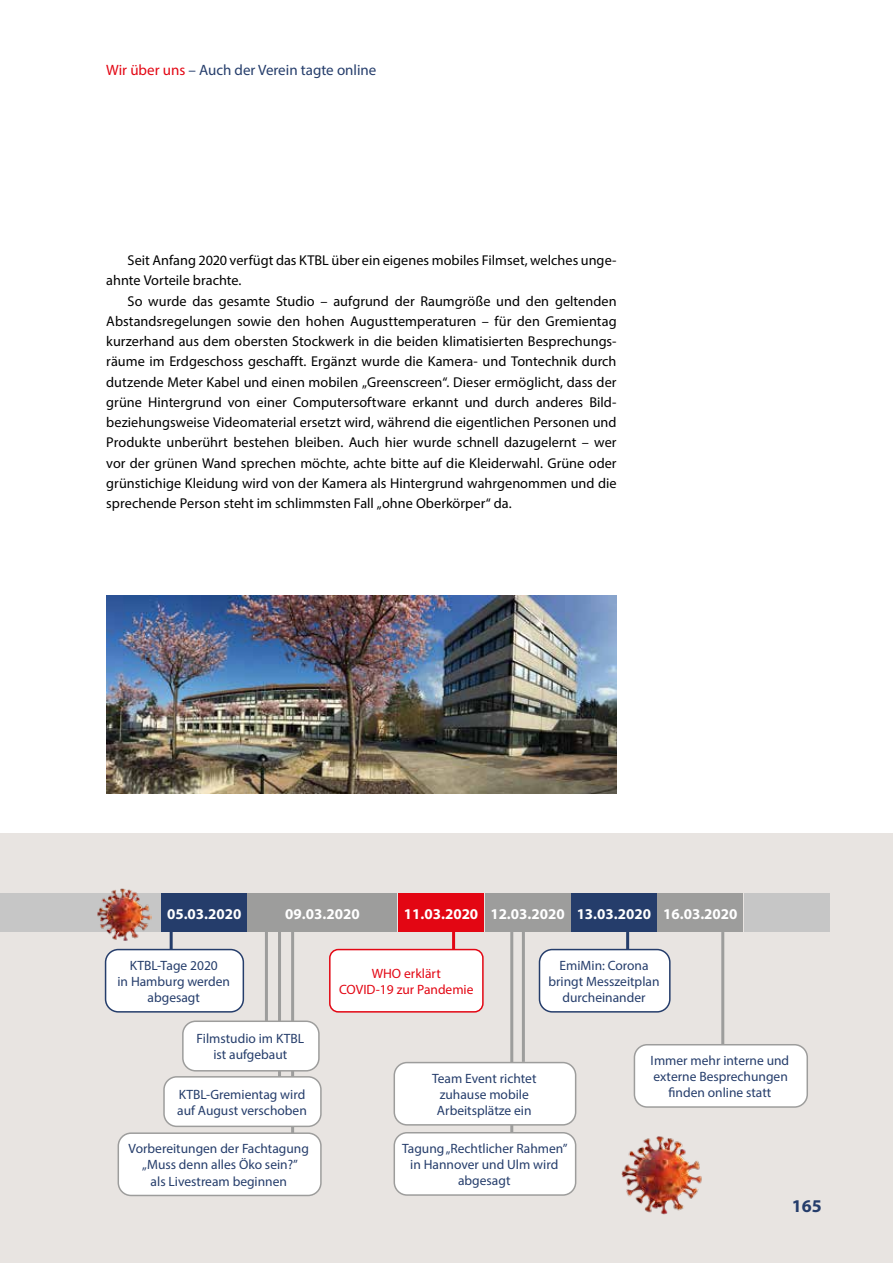
<style>
.page{position:relative;width:893px;height:1263px;background:#fff}
.page>*{position:absolute;margin:0;border:0;box-sizing:border-box;transform-origin:0 0}
.t1{font:700 18px "Myriad Pro";color:#253d6b}
.t2{font:700 15px "Myriad Pro";color:#fff}
.t3{font:15px "Myriad Pro";color:#253d6b}
.t4{font:14.25px/20.2px "Myriad Pro";letter-spacing:.005em;color:#000}
.t5{font:13.5px/16.2px "Myriad Pro";color:#253d6b;text-align:center}
.t6{font:13.5px/16.2px "Myriad Pro";color:#e30613;text-align:center}
.s1{color:#e30613}
</style>
<div class="page">
<div style="left:0;top:833px;width:893px;height:430px;background:#e8e4e1"></div>
<div style="left:0;top:893px;width:162px;height:39px;background:#c6c6c6"></div>
<div style="left:162px;top:894px;width:85px;height:38px;background:#253d6b"></div>
<hr style="left:170px;top:928px;width:3px;height:28px;background:#253d6b">
<div style="left:106px;top:949px;width:137px;height:63px;background:#fff;border-radius:13px"></div>
<div style="left:105px;top:949px;width:139px;height:63px;border:2px solid #253d6b;border-radius:13px"></div>
<div style="left:248px;top:894px;width:149px;height:38px;background:#9d9d9c"></div>
<hr style="left:291px;top:929px;width:3px;height:210px;background:#9d9d9c">
<hr style="left:278px;top:921px;width:3px;height:164px;background:#9d9d9c">
<div style="left:118px;top:1133px;width:203px;height:62px;background:#fff;border-radius:13px"></div>
<div style="left:118px;top:1132px;width:204px;height:64px;border:2px solid #9d9d9c;border-radius:13px"></div>
<hr style="left:265px;top:929px;width:3px;height:93px;background:#9d9d9c">
<div style="left:183px;top:1021px;width:136px;height:50px;background:#fff;border-radius:13px"></div>
<div style="left:182px;top:1020px;width:138px;height:51px;border:2px solid #9d9d9c;border-radius:13px"></div>
<div style="left:399px;top:894px;width:85px;height:38px;background:#e30613"></div>
<hr style="left:452px;top:930px;width:3px;height:66px;background:#e30613">
<div style="left:485px;top:894px;width:85px;height:38px;background:#9d9d9c"></div>
<hr style="left:522px;top:932px;width:3px;height:130px;background:#9d9d9c">
<div style="left:571px;top:894px;width:85px;height:38px;background:#253d6b"></div>
<hr style="left:626px;top:932px;width:3px;height:78px;background:#253d6b">
<div style="left:539px;top:949px;width:131px;height:63px;background:#fff;border-radius:13px"></div>
<div style="left:539px;top:949px;width:132px;height:63px;border:2px solid #253d6b;border-radius:13px"></div>
<div style="left:744px;top:894px;width:85px;height:38px;background:#c6c6c6"></div>
<img style="left:621px;top:1136px;width:81px;height:79px">
<hr style="left:510px;top:932px;width:3px;height:207px;background:#9d9d9c">
<div style="left:330px;top:949px;width:153px;height:63px;background:#fff;border-radius:9px"></div>
<div style="left:329px;top:949px;width:155px;height:63px;border:2px solid #e30613;border-radius:9px"></div>
<div style="left:394px;top:1133px;width:182px;height:62px;background:#fff;border-radius:13px"></div>
<div style="left:394px;top:1132px;width:182px;height:64px;border:2px solid #9d9d9c;border-radius:13px"></div>
<div style="left:658px;top:894px;width:85px;height:38px;background:#9d9d9c"></div>
<hr style="left:721px;top:932px;width:3px;height:115px;background:#9d9d9c">
<div style="left:634px;top:1045px;width:173px;height:62px;background:#fff;border-radius:13px"></div>
<div style="left:634px;top:1044px;width:174px;height:64px;border:2px solid #9d9d9c;border-radius:13px"></div>
<div style="left:394px;top:1062px;width:182px;height:63px;background:#fff;border-radius:13px"></div>
<div style="left:394px;top:1062px;width:182px;height:63px;border:2px solid #9d9d9c;border-radius:13px"></div>
<img style="left:97px;top:888px;width:54px;height:53px">
<div style="left:164px;top:1077px;width:157px;height:49px;background:#fff;border-radius:13px"></div>
<div style="left:163px;top:1076px;width:159px;height:51px;border:2px solid #9d9d9c;border-radius:13px"></div>
<img style="left:106px;top:595px;width:511px;height:198px">
<p class="t3" style="left:106px;top:61px;width:272px"><span class="s1">Wir über uns</span> – Auch der Verein tagte online</p>
<p class="t4" style="left:106px;top:250px;width:512px;text-indent:21px">Seit Anfang 2020 verfügt das KTBL über ein eigenes mobiles Filmset, welches unge&shy;ahnte Vorteile brachte.</p>
<p class="t4" style="left:106px;top:291px;width:512px;text-align:justify;text-indent:21px">So wurde das gesamte Studio – aufgrund der Raumgröße und den geltenden Abstandsregelungen sowie den hohen Augusttemperaturen – für den Gremientag kurzerhand aus dem obersten Stockwerk in die beiden klimatisierten Besprechungs&shy;räume im Erdgeschoss geschafft. Ergänzt wurde die Kamera- und Tontechnik durch dutzende Meter Kabel und einen mobilen „Greenscreen“. Dieser ermöglicht, dass der grüne Hintergrund von einer Computersoftware erkannt und durch anderes Bild&shy;beziehungsweise Videomaterial ersetzt wird, während die eigentlichen Personen und Produkte unberührt bestehen bleiben. Auch hier wurde schnell dazugelernt – wer vor der grünen Wand sprechen möchte, achte bitte auf die Kleiderwahl. Grüne oder grünstichige Kleidung wird von der Kamera als Hintergrund wahrgenommen und die sprechende Person steht im schlimmsten Fall „ohne Oberkörper“ da.</p>
<p class="t2" style="left:167px;top:904px;width:76px">05.03.2020</p>
<p class="t2" style="left:285px;top:904px;width:76px">09.03.2020</p>
<p class="t2" style="left:404px;top:904px;width:249px">11.03.2020 12.03.2020 13.03.2020</p>
<p class="t2" style="left:663px;top:904px;width:76px">16.03.2020</p>
<p class="t5" style="left:117px;top:957px;width:114px">KTBL-Tage 2020<br>in Hamburg werden abgesagt</p>
<p class="t5" style="left:197px;top:1030px;width:109px">Filmstudio im KTBL ist aufgebaut</p>
<p class="t5" style="left:177px;top:1086px;width:131px;text-align:left">KTBL-Gremientag wird auf August verschoben</p>
<p class="t5" style="left:129px;top:1140px;width:182px">Vorbereitungen der Fachtagung „Muss denn alles Öko sein?”<br>als Livestream beginnen</p>
<p class="t6" style="left:339px;top:965px;width:136px">WHO erklärt<br>COVID-19 zur Pandemie</p>
<p class="t5" style="left:548px;top:957px;width:113px">EmiMin: Corona bringt Messzeitplan durcheinander</p>
<p class="t5" style="left:432px;top:1070px;width:106px">Team Event richtet zuhause mobile<br>Arbeitsplätze ein</p>
<p class="t5" style="left:651px;top:1052px;width:140px">Immer mehr interne und externe Besprechungen finden online statt</p>
<p class="t5" style="left:402px;top:1140px;width:167px">Tagung „Rechtlicher Rahmen” in Hannover und Ulm wird abgesagt</p>
<p class="t1" style="left:792px;top:1194px;width:31px">165</p>
</div>
